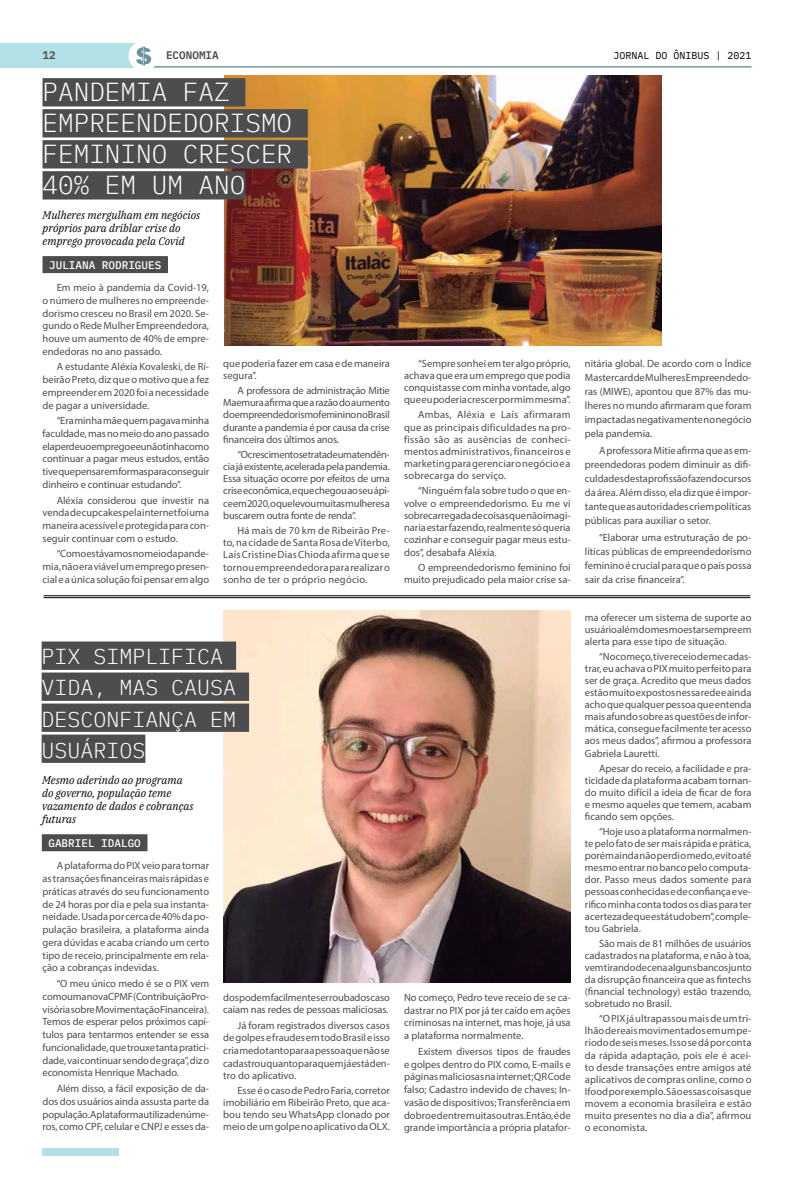
<style>
.page{position:relative;width:794px;height:1191px;background:#fff}
.page>*{position:absolute;margin:0;border:0;box-sizing:border-box;transform-origin:0 0}
.t1{font:300 26px/31px "IBM Plex Mono";color:#fff}
.t2{font:300 21.6px/31px "IBM Plex Mono";color:#fff}
.t3{font:italic 11px/13.2px "IBM Plex Serif";color:#000}
.t4{font:500 11px "IBM Plex Mono";color:#fff}
.t5{font:600 11px "IBM Plex Mono";color:#4d4d4f}
.t6{font:10.5px/12.1px "Myriad Pro";color:#4d4d4f;text-align:justify}
.t7{font:10px "IBM Plex Mono";color:#000}
</style>
<div class="page">
<div style="left:0;top:43px;width:144px;height:25px;background:#b1e0e6"></div>
<hr style="left:144px;top:66px;width:607px;height:2px;background:#6a929b">
<div style="left:128px;top:41px;width:31px;height:30px;background:#fff;border-radius:50%"></div>
<div style="left:43px;top:1148px;width:76px;height:8px;background:#b1e0e6"></div>
<svg style="left:136px;top:46px;width:16px;height:20px"></svg>
<img style="left:223px;top:611px;width:347px;height:371px">
<img style="left:224px;top:75px;width:437px;height:271px">
<div style="left:43px;top:78px;width:202px;height:28px;background:#4d4d4f"></div>
<div style="left:43px;top:109px;width:265px;height:28px;background:#4d4d4f"></div>
<div style="left:43px;top:140px;width:265px;height:28px;background:#4d4d4f"></div>
<div style="left:43px;top:171px;width:202px;height:28px;background:#4d4d4f"></div>
<div style="left:43px;top:256px;width:125px;height:17px;background:#4d4d4f"></div>
<div style="left:42px;top:641px;width:194px;height:29px;background:#4d4d4f"></div>
<div style="left:42px;top:672px;width:207px;height:29px;background:#4d4d4f"></div>
<div style="left:42px;top:703px;width:207px;height:29px;background:#4d4d4f"></div>
<div style="left:42px;top:734px;width:103px;height:29px;background:#4d4d4f"></div>
<div style="left:42px;top:834px;width:105px;height:17px;background:#4d4d4f"></div>
<hr style="left:44px;top:595px;width:706px;height:1px;background:#000">
<hr style="left:44px;top:597px;width:706px;height:1px;background:#000">
<p class="t5" style="left:43px;top:47px;width:15px">12</p>
<p class="t5" style="left:166px;top:47px;width:54px">ECONOMIA</p>
<p class="t7" style="left:613px;top:48px;width:139px">JORNAL DO ÔNIBUS | 2021</p>
<h1 class="t1" style="left:43px;top:74px;width:251px">PANDEMIA FAZ<br>EMPREENDEDORISMO<br>FEMININO CRESCER<br>40% EM UM ANO</h1>
<p class="t3" style="left:43px;top:207px;width:159px">Mulheres mergulham em negócios próprios para driblar crise do emprego provocada pela Covid</p>
<p class="t4" style="left:49px;top:256px;width:114px">JULIANA RODRIGUES</p>
<p class="t6" style="left:43px;top:281px;width:168px;line-height:12.7px;text-indent:14px">Em meio à pandemia da Covid-19, o número de mulheres no empreende&shy;dorismo cresceu no Brasil em 2020. Se&shy;gundo o Rede Mulher Empreendedora, houve um aumento de 40% de empre&shy;endedoras no ano passado.</p>
<p class="t6" style="left:43px;top:360px;width:168px;line-height:12.7px;text-indent:14px">A estudante Aléxia Kovaleski, de Ri&shy;beirão Preto, diz que o motivo que a fez empreender em 2020 foi a necessidade de pagar a universidade.</p>
<p class="t6" style="left:43px;top:414px;width:168px;line-height:12.7px;text-indent:14px">“Era minha mãe quem pagava minha faculdade, mas no meio do ano passado ela perdeu o emprego e eu não tinha como continuar a pagar meus estudos, então tive que pensar em formas para conseguir dinheiro e continuar estudando”.</p>
<p class="t6" style="left:43px;top:493px;width:168px;line-height:12.7px;text-indent:14px">Aléxia considerou que investir na venda de cupcakes pela internet foi uma maneira acessível e protegida para con&shy;seguir continuar com o estudo.</p>
<p class="t6" style="left:43px;top:547px;width:168px;line-height:12.7px;text-indent:14px">“Como estávamos no meio da pande&shy;mia, não era viável um emprego presen&shy;cial e a única solução foi pensar em algo</p>
<p class="t6" style="left:223px;top:357px;width:168px">que poderia fazer em casa e de maneira segura”.</p>
<p class="t6" style="left:223px;top:384px;width:168px;text-indent:14px">A professora de administração Mitie Maemura afirma que a razão do aumento do empreendedorismo feminino no Brasil durante a pandemia é por causa da crise financeira dos últimos anos.</p>
<p class="t6" style="left:223px;top:448px;width:168px;text-indent:14px">“O crescimento se trata de uma tendên&shy;cia já existente, acelerada pela pandemia.<br>Essa situação ocorre por efeitos de uma crise econômica, e que chegou ao seu ápi&shy;ce em 2020, o que levou muitas mulheres a buscarem outra fonte de renda”.</p>
<p class="t6" style="left:223px;top:524px;width:168px;text-indent:14px">Há mais de 70 km de Ribeirão Pre&shy;to, na cidade de Santa Rosa de Viterbo, Laís Cristine Dias Chioda afirma que se tornou empreendedora para realizar o sonho de ter o próprio negócio.</p>
<p class="t6" style="left:404px;top:357px;width:168px;text-indent:14px">“Sempre sonhei em ter algo próprio, achava que era um emprego que podia conquistasse com minha vontade, algo que eu poderia crescer por mim mesma”.</p>
<p class="t6" style="left:404px;top:408px;width:168px;text-indent:14px">Ambas, Aléxia e Laís afirmaram que as principais dificuldades na pro&shy;fissão são as ausências de conheci&shy;mentos administrativos, financeiros e marketing para gerenciar o negócio e a sobrecarga do serviço.</p>
<p class="t6" style="left:404px;top:485px;width:168px;text-indent:14px">“Ninguém fala sobre tudo o que en&shy;volve o empreendedorismo. Eu me vi sobrecarregada de coisas que não imagi&shy;naria estar fazendo, realmente só queria cozinhar e conseguir pagar meus estu&shy;dos”, desabafa Aléxia.</p>
<p class="t6" style="left:404px;top:561px;width:168px;text-align:right">O empreendedorismo feminino foi muito prejudicado pela maior crise sa-</p>
<h2 class="t2" style="left:42px;top:639px;width:196px">PIX SIMPLIFICA<br>VIDA, MAS CAUSA<br>DESCONFIANÇA EM<br>USUÁRIOS</h2>
<p class="t3" style="left:42px;top:772px;width:153px">Mesmo aderindo ao programa do governo, população teme vazamento de dados e cobranças futuras</p>
<p class="t4" style="left:48px;top:834px;width:94px">GABRIEL IDALGO</p>
<p class="t6" style="left:43px;top:859px;width:168px;line-height:12.8px;text-indent:14px">A plataforma do PIX veio para tornar as transações financeiras mais rápidas e práticas através do seu funcionamento de 24 horas por dia e pela sua instanta&shy;neidade. Usada por cerca de 40% da po&shy;pulação brasileira, a plataforma ainda gera dúvidas e acaba criando um certo tipo de receio, principalmente em rela&shy;ção a cobranças indevidas.</p>
<p class="t6" style="left:43px;top:977px;width:168px;line-height:12.8px;text-indent:14px">“O meu único medo é se o PIX vem como uma nova CPMF (Contribuição Pro&shy;visória sobre Movimentação Financeira).<br>Temos de esperar pelos próximos capí&shy;tulos para tentarmos entender se essa funcionalidade, que trouxe tanta pratici&shy;dade, vai continuar sendo de graça”, diz o economista Henrique Machado.</p>
<p class="t6" style="left:43px;top:1082px;width:168px;line-height:12.8px;text-indent:14px">Além disso, a fácil exposição de da&shy;dos dos usuários ainda assusta parte da população. A plataforma utiliza de núme&shy;ros, como CPF, celular e CNPJ e esses da-</p>
<p class="t6" style="left:223px;top:990px;width:168px;line-height:12.6px">dos podem facilmente ser roubados caso caiam nas redes de pessoas maliciosas.</p>
<p class="t6" style="left:223px;top:1018px;width:168px;line-height:12.6px;text-indent:14px">Já foram registrados diversos casos de golpes e fraudes em todo Brasil e isso cria medo tanto para a pessoa que não se cadastrou quanto para quem já está den&shy;tro do aplicativo.</p>
<p class="t6" style="left:223px;top:1084px;width:168px;text-indent:14px">Esse é o caso de Pedro Faria, corretor imobiliário em Ribeirão Preto, que aca&shy;bou tendo seu WhatsApp clonado por meio de um golpe no aplicativo da OLX.</p>
<p class="t6" style="left:404px;top:990px;width:168px;line-height:12.8px">No começo, Pedro teve receio de se ca&shy;dastrar no PIX por já ter caído em ações criminosas na internet, mas hoje, já usa a plataforma normalmente.</p>
<p class="t6" style="left:404px;top:1044px;width:168px;line-height:12.8px;text-indent:14px">Existem diversos tipos de fraudes e golpes dentro do PIX como, E-mails e páginas maliciosas na internet; QR Code falso; Cadastro indevido de chaves; In&shy;vasão de dispositivos; Transferência em dobro e dentre muitas outras. Então, é de grande importância a própria platafor-</p>
<p class="t6" style="left:585px;top:356px;width:168px;line-height:14px">nitária global. De acordo com o Índice Mastercard de Mulheres Empreendedo&shy;ras (MIWE), apontou que 87% das mu&shy;lheres no mundo afirmaram que foram impactadas negativamente no negócio pela pandemia.</p>
<p class="t6" style="left:585px;top:443px;width:168px;line-height:14px;text-indent:14px">A professora Mitie afirma que as em&shy;preendedoras podem diminuir as difi&shy;culdades desta profissão fazendo cursos da área. Além disso, ela diz que é impor&shy;tante que as autoridades criem políticas públicas para auxiliar o setor.</p>
<p class="t6" style="left:585px;top:530px;width:168px;line-height:14px;text-indent:14px">“Elaborar uma estruturação de po&shy;líticas públicas de empreendedorismo feminino é crucial para que o país possa sair da crise financeira”.</p>
<p class="t6" style="left:585px;top:611px;width:168px">ma oferecer um sistema de suporte ao usuário além do mesmo estar sempre em alerta para esse tipo de situação.</p>
<p class="t6" style="left:585px;top:650px;width:168px;text-indent:14px">“No começo, tive receio de me cadas&shy;trar, eu achava o PIX muito perfeito para ser de graça. Acredito que meus dados estão muito expostos nessa rede e ainda acho que qualquer pessoa que entenda mais afundo sobre as questões de infor&shy;mática, consegue facilmente ter acesso aos meus dados”, afirmou a professora Gabriela Lauretti.</p>
<p class="t6" style="left:585px;top:762px;width:168px;text-indent:14px">Apesar do receio, a facilidade e pra&shy;ticidade da plataforma acabam tornan&shy;do muito difícil a ideia de ficar de fora e mesmo aqueles que temem, acabam ficando sem opções.</p>
<p class="t6" style="left:585px;top:825px;width:168px;text-indent:14px">“Hoje uso a plataforma normalmen&shy;te pelo fato de ser mais rápida e prática, porém ainda não perdi o medo, evito até mesmo entrar no banco pelo computa&shy;dor. Passo meus dados somente para pessoas conhecidas e de confiança e ve&shy;rifico minha conta todos os dias para ter a certeza de que está tudo bem”, comple&shy;tou Gabriela.</p>
<p class="t6" style="left:585px;top:937px;width:168px;text-indent:14px">São mais de 81 milhões de usuários cadastrados na plataforma, e não à toa, vem tirando de cena alguns bancos junto da disrupção financeira que as fintechs (financial technology) estão trazendo, sobretudo no Brasil.</p>
<p class="t6" style="left:585px;top:1012px;width:168px;text-indent:14px">“O PIX já ultrapassou mais de um tri&shy;lhão de reais movimentados em um pe&shy;ríodo de seis meses. Isso se dá por conta da rápida adaptação, pois ele é acei&shy;to desde transações entre amigos até aplicativos de compras online, como o Ifood por exemplo. São essas coisas que movem a economia brasileira e estão muito presentes no dia a dia”, afirmou o economista.</p>
</div>
